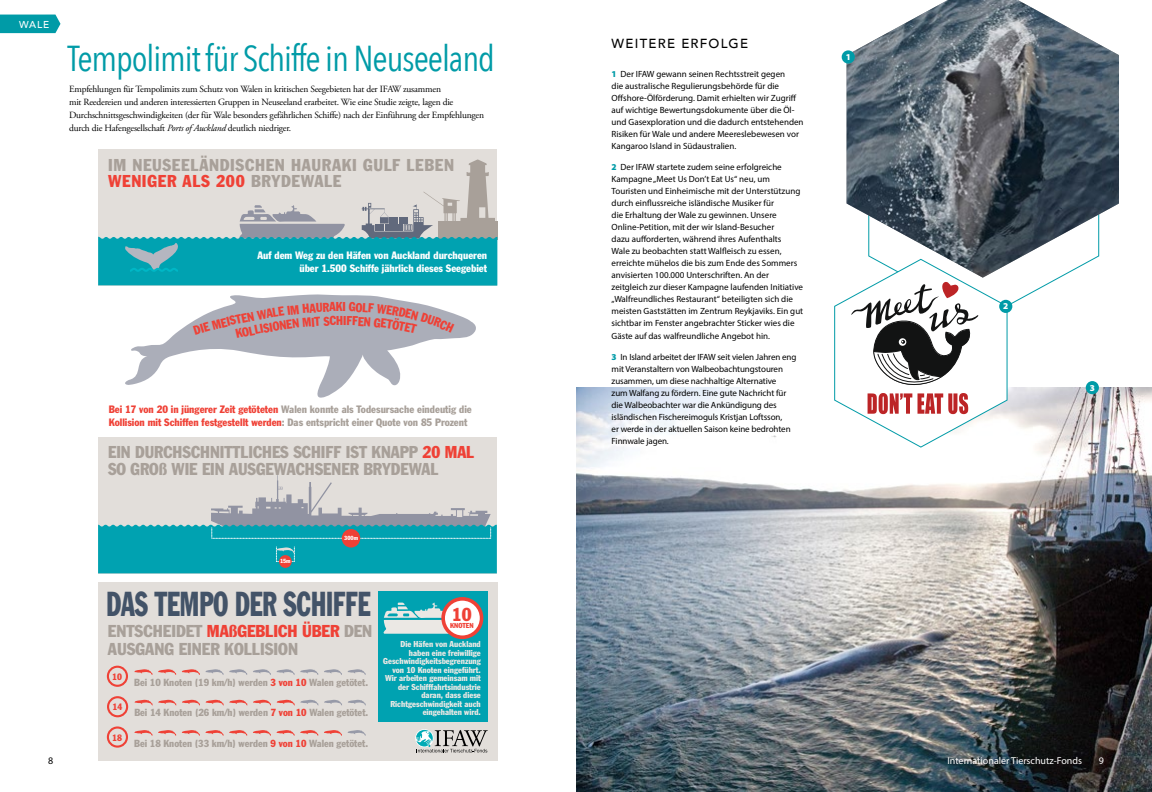
<style>
.page{position:relative;width:1152px;height:792px;background:#fff}
.page>*{position:absolute;margin:0;border:0;box-sizing:border-box;transform-origin:0 0}
.t1{font:36px "Avenir Next Condensed";letter-spacing:-.03em;color:#009ba7}
.t2{font:condensed 34.1px "Franklin Gothic";color:#435368;scale:.75 1}
.t3{font:condensed 18.5px "Franklin Gothic";color:#ef4136}
.t4{font:condensed 16.9px/18px "Franklin Gothic";color:#a8a099}
.t5{font:condensed 16.9px/16.2px "Franklin Gothic";letter-spacing:.04em;color:#a8a099}
.t6{font:500 13.1px "Avenir";letter-spacing:.095em;color:#000}
.t7{font:condensed 12.7px "Franklin Gothic";color:#ef4136;scale:.93 1}
.t8{font:condensed 10.6px/12.7px "Franklin Gothic";color:#a8a099}
.t9{font:condensed 10.6px/12.7px "Franklin Gothic";color:#fff;text-align:right}
.t10{font:condensed 10.1px "Franklin Gothic";color:#a8a099}
.t11{font:10px "Myriad Pro";color:#fff}
.t12{font:500 10px "Avenir";color:#fff}
.t13{font:10px "Myriad Pro";color:#000}
.t14{font:9.5px/13px "Adobe Garamond Pro";letter-spacing:-.02em;color:#000}
.t15{font:condensed 9.2px "Franklin Gothic";color:#ef4136}
.t16{font:9px/12px "Myriad Pro";color:#000}
.t17{font:900 9px "Myriad Pro";color:#fff}
.t18{font:condensed 8.4px/8.4px "Franklin Gothic";color:#ebe8e4;text-align:right}
.t19{font:condensed 7.1px "Franklin Gothic";color:#ef4136}
.t20{font:condensed 5.9px "Franklin Gothic";color:#fff}
.s1{font-style:italic}
.s2{color:#ef4136}
.s3{font-weight:900;color:#009ba7}
</style>
<div class="page">
<img style="left:576px;top:388px;width:576px;height:404px">
<div style="left:98px;top:582px;width:399px;height:179px;background:#e2deda"></div>
<div style="left:98px;top:149px;width:399px;height:136px;background:#e2deda"></div>
<svg style="left:497px;top:222px;width:1px;height:18px"></svg>
<svg style="left:98px;top:160px;width:399px;height:126px"></svg>
<svg style="left:415px;top:729px;width:73px;height:24px"></svg>
<div style="left:98px;top:437px;width:399px;height:136px;background:#e2deda"></div>
<svg style="left:98px;top:475px;width:399px;height:98px"></svg>
<div style="left:378px;top:591px;width:109px;height:131px;background:#00a2b1"></div>
<svg style="left:383px;top:602px;width:99px;height:32px"></svg>
<div style="left:443px;top:599px;width:39px;height:38px;background:#fff;border-radius:50%"></div>
<div style="left:441px;top:597px;width:42px;height:42px;border:4px solid #ef4136;border-radius:50%"></div>
<div style="left:107px;top:666px;width:21px;height:21px;border:2px solid #ef4136;border-radius:50%"></div>
<svg style="left:134px;top:669px;width:42px;height:6px"></svg>
<svg style="left:182px;top:669px;width:65px;height:6px"></svg>
<svg style="left:253px;top:669px;width:18px;height:6px"></svg>
<svg style="left:277px;top:669px;width:41px;height:6px"></svg>
<svg style="left:324px;top:669px;width:18px;height:6px"></svg>
<svg style="left:348px;top:669px;width:18px;height:6px"></svg>
<div style="left:107px;top:696px;width:21px;height:21px;border:2px solid #ef4136;border-radius:50%"></div>
<svg style="left:135px;top:700px;width:41px;height:6px"></svg>
<svg style="left:182px;top:700px;width:18px;height:6px"></svg>
<svg style="left:206px;top:700px;width:41px;height:6px"></svg>
<svg style="left:253px;top:700px;width:18px;height:6px"></svg>
<svg style="left:277px;top:700px;width:65px;height:6px"></svg>
<svg style="left:348px;top:700px;width:18px;height:6px"></svg>
<div style="left:107px;top:726px;width:21px;height:22px;border:2px solid #ef4136;border-radius:50%"></div>
<svg style="left:134px;top:730px;width:42px;height:6px"></svg>
<svg style="left:182px;top:730px;width:65px;height:6px"></svg>
<svg style="left:253px;top:730px;width:18px;height:6px"></svg>
<svg style="left:277px;top:730px;width:41px;height:6px"></svg>
<svg style="left:324px;top:730px;width:18px;height:6px"></svg>
<svg style="left:348px;top:730px;width:18px;height:6px"></svg>
<img style="left:847px;top:0;width:272px;height:278px">
<svg style="left:833px;top:258px;width:175px;height:190px"></svg>
<div style="left:842px;top:50px;width:13px;height:14px;background:#009ba7;border-radius:50%"></div>
<div style="left:999px;top:300px;width:13px;height:13px;background:#009ba7;border-radius:50%"></div>
<div style="left:1086px;top:381px;width:13px;height:13px;background:#009ba7;border-radius:50%"></div>
<svg style="left:0;top:15px;width:61px;height:18px"></svg>
<svg style="left:125px;top:295px;width:351px;height:103px"></svg>
<p class="t12" style="left:19px;top:15px;width:31px">WALE</p>
<h1 class="t1" style="left:68px;top:28px;width:429px">Tempolimit für Schiffe in Neuseeland</h1>
<p class="t14" style="left:69px;top:83px;width:417px">Empfehlungen für Tempolimits zum Schutz von Walen in kritischen Seegebieten hat der IFAW zusammen<br>mit Reedereien und anderen interessierten Gruppen in Neuseeland erarbeitet. Wie eine Studie zeigte, lagen die Durchschnittsgeschwindigkeiten (der für Wale besonders gefährlichen Schiffe) nach der Einführung der Empfehlungen durch die Hafengesellschaft <span class="s1">Ports of Auckland</span> deutlich niedriger.</p>
<h3 class="t5" style="left:108px;top:156px;width:348px">IM NEUSEELÄNDISCHEN HAURAKI GULF LEBEN<br><span class="s2">WENIGER ALS 200</span> BRYDEWALE</h3>
<p class="t9" style="left:258px;top:249px;width:231px">Auf dem Weg zu den Häfen von Auckland durchqueren über 1.500 Schiffe jährlich dieses Seegebiet</p>
<h3 class="t7" style="left:336px;top:299px;width:12px">KI</h3>
<h3 class="t7" style="left:343px;top:313px;width:5px">I</h3>
<p class="t13" style="left:48px;top:754px;width:7px">8</p>
<p class="t8" style="left:109px;top:403px;width:365px"><span class="s2">Bei 17 von 20 in jüngerer Zeit getöteten</span> Walen konnte als Todesursache eindeutig die<br><span class="s2">Kollision mit Schiffen festgestellt werden</span>: Das entspricht einer Quote von 85 Prozent</p>
<h3 class="t4" style="left:108px;top:444px;width:368px;line-height:16.2px">EIN DURCHSCHNITTLICHES SCHIFF IST KNAPP <span class="s2">20 MAL<br></span>SO GROß WIE EIN AUSGEWACHSENER BRYDEWAL</h3>
<p class="t20" style="left:280px;top:557px;width:12px">15m</p>
<p class="t20" style="left:344px;top:534px;width:15px">300m</p>
<h2 class="t2" style="left:106px;top:583px;width:354px">DAS TEMPO DER SCHIFFE</h2>
<h3 class="t4" style="left:108px;top:621px;width:266px">ENTSCHEIDET <span class="s2">MAßGEBLICH ÜBER</span> DEN<br>AUSGANG EINER KOLLISION</h3>
<p class="t15" style="left:112px;top:671px;width:11px">10</p>
<p class="t10" style="left:134px;top:676px;width:235px">Bei 10 Knoten (19 km/h) werden <span class="s2">3 von 10</span> Walen getötet.</p>
<p class="t15" style="left:112px;top:701px;width:11px">14</p>
<p class="t10" style="left:134px;top:707px;width:235px">Bei 14 Knoten (26 km/h) werden <span class="s2">7 von 10</span> Walen getötet.</p>
<p class="t15" style="left:112px;top:732px;width:11px">18</p>
<p class="t10" style="left:134px;top:737px;width:235px">Bei 18 Knoten (33 km/h) werden <span class="s2">9 von 10</span> Walen getötet.</p>
<h3 class="t3" style="left:452px;top:603px;width:21px">10</h3>
<p class="t19" style="left:450px;top:622px;width:25px">KNOTEN</p>
<p class="t18" style="left:383px;top:640px;width:99px">Die Häfen von Auckland haben eine freiwillige<br>Geschwindigkeitsbegrenzung von 10 Knoten eingeführt.<br>Wir arbeiten gemeinsam mit der Schifffahrtsindustrie daran, dass diese<br>Richtgeschwindigkeit auch eingehalten wird.</p>
<h3 class="t6" style="left:612px;top:32px;width:138px">WEITERE ERFOLGE</h3>
<p class="t16" style="left:612px;top:68px;width:193px"><span class="s3">1</span> Der IFAW gewann seinen Rechtsstreit gegen<br>die australische Regulierungsbehörde für die Offshore-Ölförderung. Damit erhielten wir Zugriff auf wichtige Bewertungsdokumente über die Öl&shy;und Gasexploration und die dadurch entstehenden Risiken für Wale und andere Meereslebewesen vor Kangaroo Island in Südaustralien.</p>
<p class="t16" style="left:612px;top:161px;width:193px"><span class="s3">2</span> Der IFAW startete zudem seine erfolgreiche Kampagne „Meet Us Don’t Eat Us“ neu, um Touristen und Einheimische mit der Unterstützung durch einflussreiche isländische Musiker für<br>die Erhaltung der Wale zu gewinnen. Unsere Online-Petition, mit der wir Island-Besucher<br>dazu aufforderten, während ihres Aufenthalts<br>Wale zu beobachten statt Walfleisch zu essen, erreichte mühelos die bis zum Ende des Sommers anvisierten 100.000 Unterschriften. An der zeitgleich zur dieser Kampagne laufenden Initiative „Walfreundliches Restaurant“ beteiligten sich die meisten Gaststätten im Zentrum Reykjaviks. Ein gut sichtbar im Fenster angebrachter Sticker wies die Gäste auf das walfreundliche Angebot hin.</p>
<p class="t16" style="left:612px;top:351px;width:186px"><span class="s3">3</span> In Island arbeitet der IFAW seit vielen Jahren eng mit Veranstaltern von Walbeobachtungstouren zusammen, um diese nachhaltige Alternative<br>zum Walfang zu fördern. Eine gute Nachricht für die Walbeobachter war die Ankündigung des isländischen Fischereimoguls Kristjan Loftsson,<br>er werde in der aktuellen Saison keine bedrohten Finnwale jagen.</p>
<p class="t17" style="left:846px;top:51px;width:7px">1</p>
<p class="t17" style="left:1003px;top:300px;width:7px">2</p>
<p class="t17" style="left:1090px;top:382px;width:7px">3</p>
<p class="t11" style="left:947px;top:754px;width:136px">Internationaler Tierschutz-Fonds</p>
<p class="t11" style="left:1099px;top:754px;width:7px">9</p>
</div>
